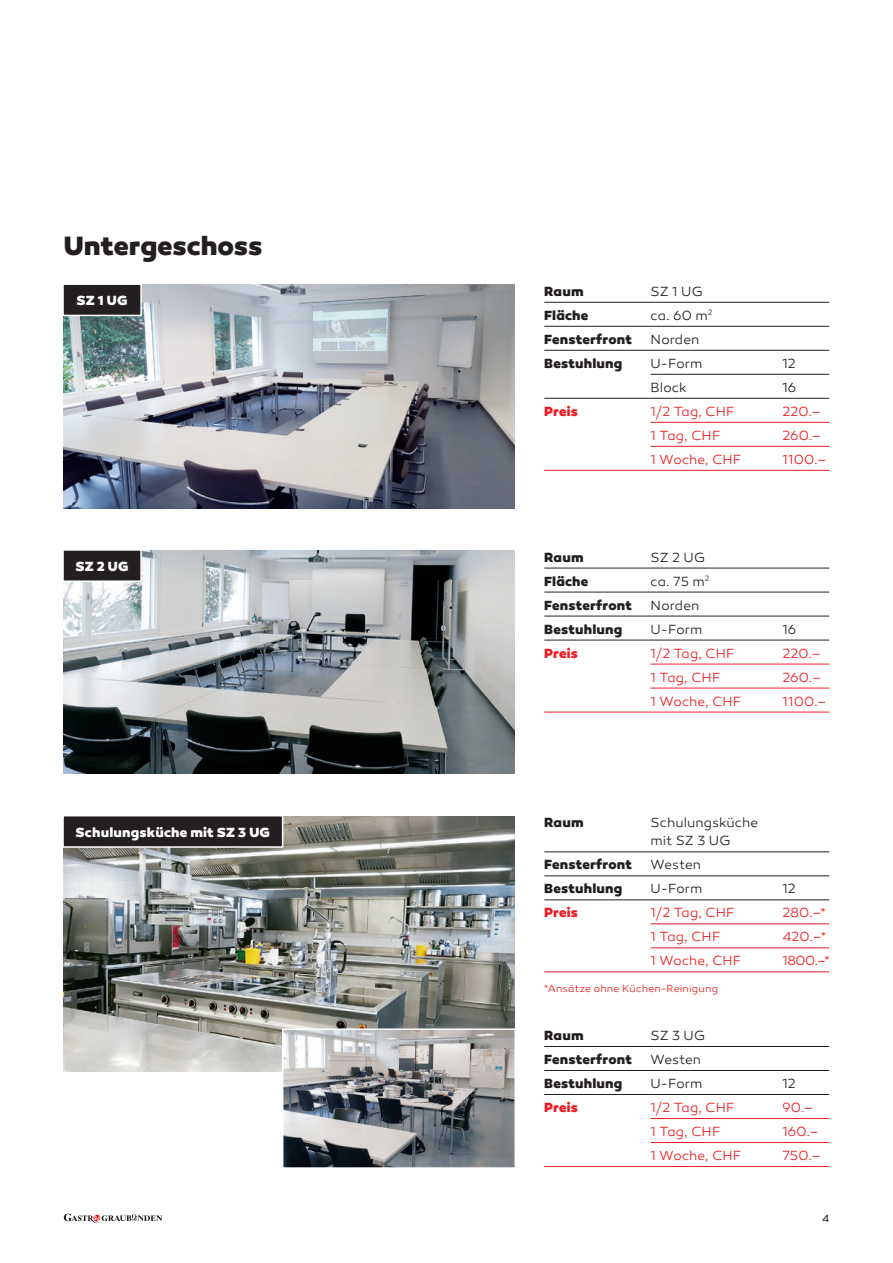
<style>
.page{position:relative;width:893px;height:1263px;background:#fff}
.page>*{position:absolute;margin:0;border:0;box-sizing:border-box;transform-origin:0 0}
.t1{font:800 27px "Canaro";color:#231f20}
.t2{font:300 13.5px "Canaro";letter-spacing:.01em;color:#ee1d23}
.t3{font:800 13.5px "Canaro";letter-spacing:.015em;color:#231f20}
.t4{font:300 13.5px/18px "Canaro";letter-spacing:.005em;color:#231f20}
.t5{font:800 13.5px "Canaro";letter-spacing:.015em;color:#fff}
.t6{font:800 13.5px "Canaro";letter-spacing:.015em;color:#ee1d23}
.t7{font:300 10.5px "Canaro";letter-spacing:.015em;color:#ee1d23}
.t8{font:10.5px "Canaro";color:#231f20}
</style>
<div class="page">
<svg style="left:64px;top:1213px;width:98px;height:10px"></svg>
<img style="left:64px;top:285px;width:450px;height:223px">
<hr style="left:544px;top:302px;width:285px;height:1px;background:#231f20">
<hr style="left:544px;top:326px;width:285px;height:1px;background:#231f20">
<hr style="left:544px;top:350px;width:285px;height:1px;background:#231f20">
<hr style="left:651px;top:374px;width:178px;height:1px;background:#231f20">
<hr style="left:544px;top:398px;width:285px;height:1px;background:#231f20">
<hr style="left:651px;top:422px;width:178px;height:1px;background:#ee1d23">
<hr style="left:651px;top:446px;width:178px;height:1px;background:#ee1d23">
<hr style="left:544px;top:470px;width:285px;height:1px;background:#ee1d23">
<img style="left:64px;top:551px;width:450px;height:223px">
<img style="left:64px;top:816px;width:450px;height:255px">
<hr style="left:544px;top:568px;width:285px;height:1px;background:#231f20">
<hr style="left:544px;top:592px;width:285px;height:1px;background:#231f20">
<hr style="left:544px;top:616px;width:285px;height:1px;background:#231f20">
<hr style="left:544px;top:640px;width:285px;height:1px;background:#231f20">
<hr style="left:651px;top:664px;width:178px;height:1px;background:#ee1d23">
<hr style="left:651px;top:688px;width:178px;height:1px;background:#ee1d23">
<hr style="left:544px;top:712px;width:285px;height:1px;background:#ee1d23">
<hr style="left:544px;top:1046px;width:285px;height:1px;background:#231f20">
<hr style="left:544px;top:1070px;width:285px;height:1px;background:#231f20">
<hr style="left:544px;top:1094px;width:285px;height:1px;background:#231f20">
<hr style="left:651px;top:1118px;width:178px;height:1px;background:#ee1d23">
<hr style="left:651px;top:1142px;width:178px;height:1px;background:#ee1d23">
<hr style="left:544px;top:1166px;width:285px;height:1px;background:#ee1d23">
<hr style="left:544px;top:851px;width:285px;height:1px;background:#231f20">
<hr style="left:544px;top:875px;width:285px;height:1px;background:#231f20">
<hr style="left:544px;top:899px;width:285px;height:1px;background:#231f20">
<hr style="left:651px;top:923px;width:178px;height:1px;background:#ee1d23">
<hr style="left:651px;top:947px;width:178px;height:1px;background:#ee1d23">
<hr style="left:544px;top:971px;width:285px;height:1px;background:#ee1d23">
<svg style="left:63px;top:284px;width:80px;height:33px;background:#3b393a"></svg>
<svg style="left:63px;top:550px;width:80px;height:33px;background:#3f3c3d"></svg>
<svg style="left:63px;top:816px;width:221px;height:32px;background:#332f30"></svg>
<svg style="left:281px;top:1028px;width:234px;height:140px;background:#909295"></svg>
<h1 class="t1" style="left:64px;top:229px;width:200px">Untergeschoss</h1>
<p class="t5" style="left:77px;top:292px;width:53px">SZ 1 UG</p>
<p class="t5" style="left:76px;top:558px;width:54px">SZ 2 UG</p>
<p class="t5" style="left:76px;top:823px;width:196px">Schulungsküche mit SZ 3 UG</p>
<p class="t3" style="left:544px;top:282px;width:41px">Raum</p>
<p class="t4" style="left:651px;top:282px;width:54px">SZ 1 UG</p>
<p class="t3" style="left:544px;top:306px;width:46px">Fläche</p>
<p class="t4" style="left:651px;top:306px;width:63px">ca. 60 m<sup>2</sup></p>
<p class="t3" style="left:544px;top:330px;width:89px">Fensterfront</p>
<p class="t4" style="left:651px;top:330px;width:50px">Norden</p>
<p class="t3" style="left:544px;top:354px;width:80px">Bestuhlung</p>
<p class="t4" style="left:651px;top:354px;width:53px">U-Form</p>
<p class="t4" style="left:782px;top:354px;width:15px">12</p>
<p class="t4" style="left:651px;top:378px;width:38px">Block</p>
<p class="t4" style="left:782px;top:378px;width:15px">16</p>
<p class="t6" style="left:544px;top:402px;width:35px">Preis</p>
<p class="t2" style="left:651px;top:403px;width:85px">1/2 Tag, CHF</p>
<p class="t2" style="left:782px;top:403px;width:40px">220.–</p>
<p class="t2" style="left:651px;top:427px;width:71px">1 Tag, CHF</p>
<p class="t2" style="left:782px;top:427px;width:40px">260.–</p>
<p class="t2" style="left:651px;top:451px;width:92px">1 Woche, CHF</p>
<p class="t2" style="left:782px;top:451px;width:45px">1100.–</p>
<p class="t3" style="left:544px;top:548px;width:41px">Raum</p>
<p class="t4" style="left:651px;top:548px;width:56px">SZ 2 UG</p>
<p class="t3" style="left:544px;top:572px;width:46px">Fläche</p>
<p class="t4" style="left:651px;top:572px;width:60px">ca. 75 m<sup>2</sup></p>
<p class="t3" style="left:544px;top:596px;width:89px">Fensterfront</p>
<p class="t4" style="left:651px;top:596px;width:50px">Norden</p>
<p class="t3" style="left:544px;top:620px;width:80px">Bestuhlung</p>
<p class="t4" style="left:651px;top:620px;width:53px">U-Form</p>
<p class="t4" style="left:782px;top:620px;width:15px">16</p>
<p class="t6" style="left:544px;top:644px;width:35px">Preis</p>
<p class="t2" style="left:651px;top:645px;width:85px">1/2 Tag, CHF</p>
<p class="t2" style="left:782px;top:645px;width:40px">220.–</p>
<p class="t2" style="left:651px;top:669px;width:71px">1 Tag, CHF</p>
<p class="t2" style="left:782px;top:669px;width:40px">260.–</p>
<p class="t2" style="left:651px;top:693px;width:92px">1 Woche, CHF</p>
<p class="t2" style="left:782px;top:693px;width:45px">1100.–</p>
<p class="t3" style="left:544px;top:814px;width:41px">Raum</p>
<p class="t4" style="left:651px;top:814px;width:109px">Schulungsküche mit SZ 3 UG</p>
<p class="t3" style="left:544px;top:856px;width:89px">Fensterfront</p>
<p class="t4" style="left:651px;top:856px;width:52px">Westen</p>
<p class="t3" style="left:544px;top:880px;width:80px">Bestuhlung</p>
<p class="t4" style="left:651px;top:880px;width:53px">U-Form</p>
<p class="t4" style="left:782px;top:880px;width:15px">12</p>
<p class="t6" style="left:544px;top:904px;width:35px">Preis</p>
<p class="t2" style="left:651px;top:905px;width:85px">1/2 Tag, CHF</p>
<p class="t2" style="left:782px;top:905px;width:45px">280.–*</p>
<p class="t2" style="left:651px;top:929px;width:71px">1 Tag, CHF</p>
<p class="t2" style="left:782px;top:929px;width:45px">420.–*</p>
<p class="t2" style="left:651px;top:953px;width:92px">1 Woche, CHF</p>
<p class="t2" style="left:782px;top:953px;width:49px">1800.–*</p>
<p class="t7" style="left:544px;top:983px;width:175px">*Ansätze ohne Küchen-Reinigung</p>
<p class="t3" style="left:544px;top:1027px;width:41px">Raum</p>
<p class="t4" style="left:651px;top:1026px;width:56px">SZ 3 UG</p>
<p class="t3" style="left:544px;top:1051px;width:89px">Fensterfront</p>
<p class="t4" style="left:651px;top:1050px;width:52px">Westen</p>
<p class="t3" style="left:544px;top:1075px;width:80px">Bestuhlung</p>
<p class="t4" style="left:651px;top:1074px;width:53px">U-Form</p>
<p class="t4" style="left:782px;top:1074px;width:15px">12</p>
<p class="t6" style="left:544px;top:1099px;width:35px">Preis</p>
<p class="t2" style="left:651px;top:1099px;width:85px">1/2 Tag, CHF</p>
<p class="t2" style="left:782px;top:1099px;width:32px">90.–</p>
<p class="t2" style="left:651px;top:1123px;width:71px">1 Tag, CHF</p>
<p class="t2" style="left:782px;top:1123px;width:38px">160.–</p>
<p class="t2" style="left:651px;top:1147px;width:92px">1 Woche, CHF</p>
<p class="t2" style="left:782px;top:1147px;width:40px">750.–</p>
<p class="t8" style="left:822px;top:1212px;width:9px">4</p>
</div>
